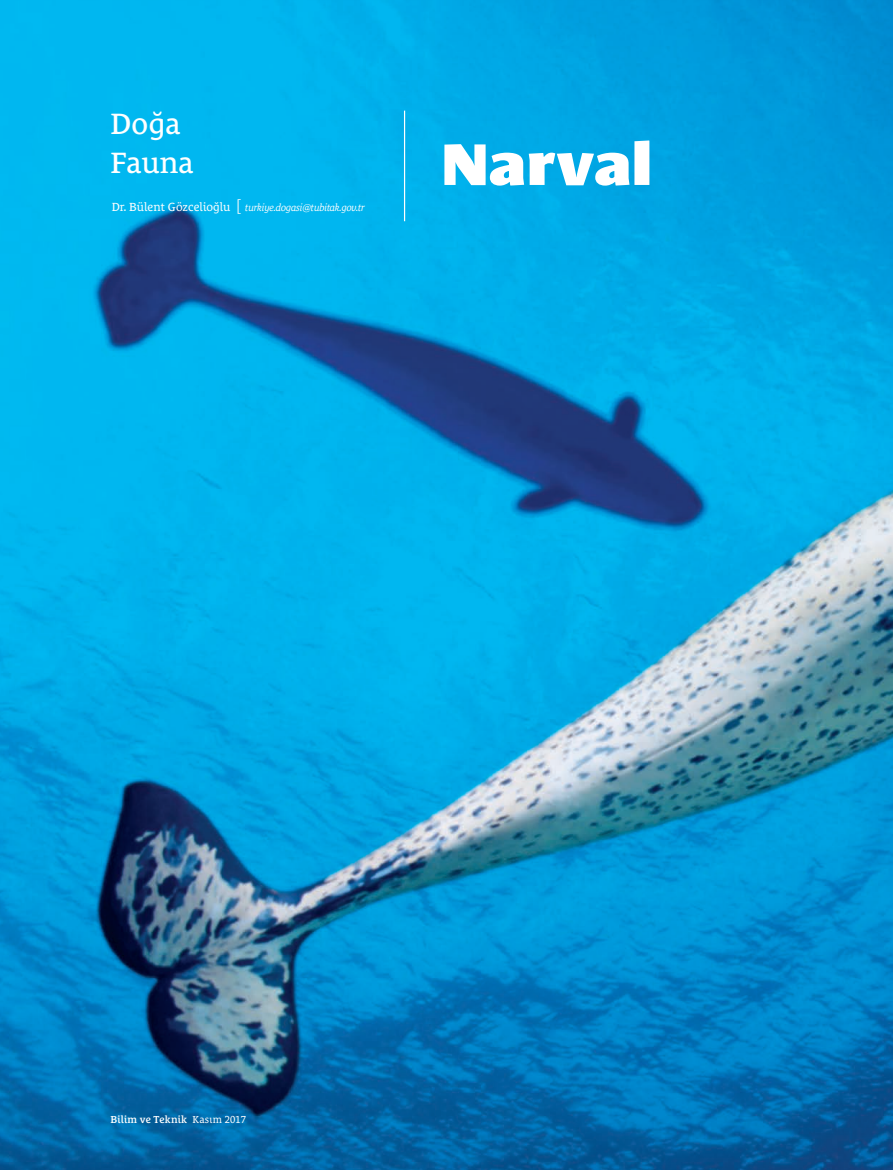
<style>
.page{position:relative;width:893px;height:1170px;background:#fff}
.page>*{position:absolute;margin:0;border:0;box-sizing:border-box;transform-origin:0 0}
.t1{font:900 60px "Le Monde Sans Pro";color:#fff}
.t2{font:30px "Le Monde Courrier Pro";color:#fff}
.t3{font:italic 10.35px "Le Monde Courrier Pro";letter-spacing:-.035em;color:#fff}
.t4{font:600 10.35px "Le Monde Courrier Pro";letter-spacing:.01em;color:#fff}
.s1{font-style:normal;font-size:12px}
.s2{font-family:"Le Monde Sans Pro";font-weight:300;font-style:normal;font-size:16.2px}
.s3{font-weight:400}
</style>
<div class="page">
<img style="left:0;top:0;width:893px;height:1169px">
<img style="left:892px;top:901px;width:1px;height:202px">
<hr style="left:404px;top:111px;width:1px;height:110px;background:#fff">
<h2 class="t2" style="left:111px;top:100px;width:71px">Doğa</h2>
<h2 class="t2" style="left:111px;top:138px;width:85px">Fauna</h2>
<p class="t3" style="left:112px;top:199px;width:255px"><span class="s1">Dr. Bülent Gözcelioğlu</span> <span class="s2">[</span> turkiye.dogasi@tubitak.gov.tr</p>
<h1 class="t1" style="left:441px;top:121px;width:212px">Narval</h1>
<p class="t4" style="left:111px;top:1110px;width:137px">Bilim ve Teknik <span class="s3">Kasım 2017</span></p>
</div>
